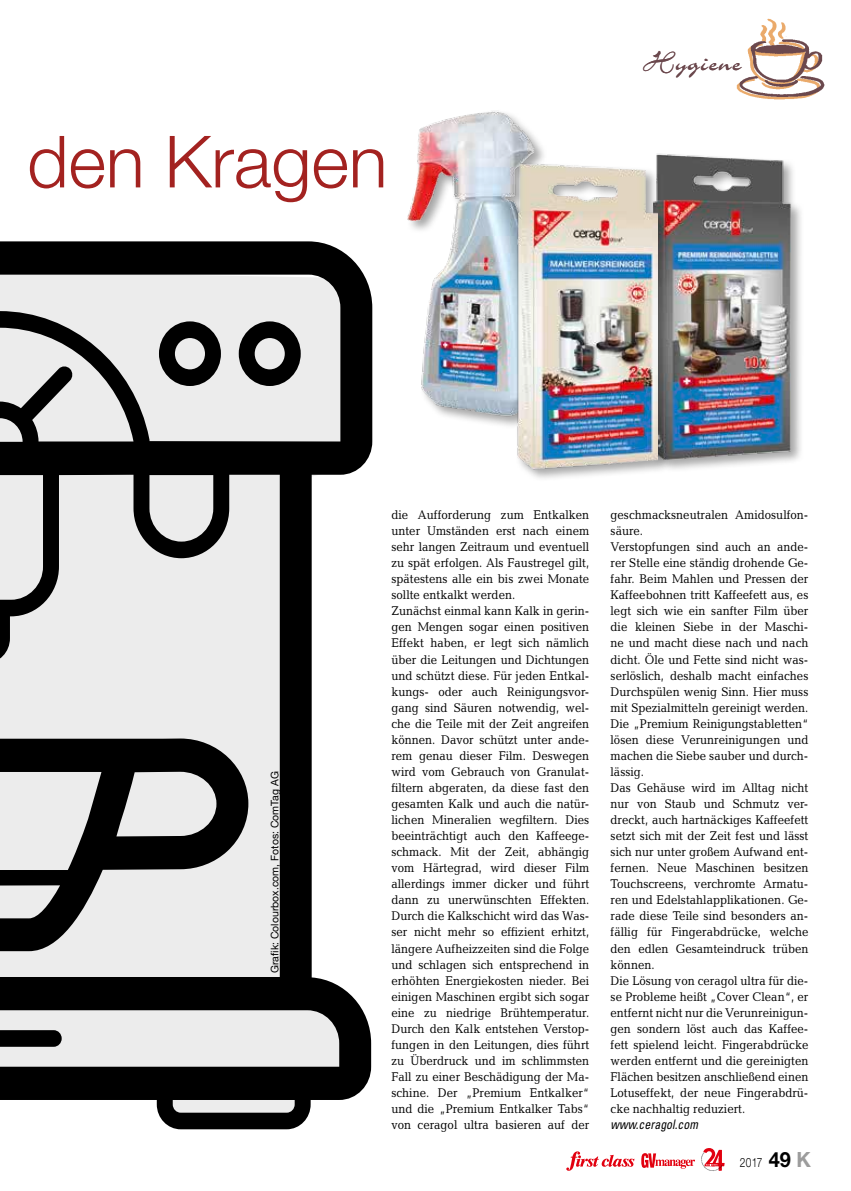
<style>
.page{position:relative;width:851px;height:1191px;background:#fff}
.page>*{position:absolute;margin:0;border:0;box-sizing:border-box;transform-origin:0 0}
.t1{font:300 72px "Helvetica Neue";color:#a32220}
._01_Rubrik_K_links{font:30px "Charme";color:#6b484d}
._01_FT_Candida_K{font:italic condensed 13.2px "Univers";color:#000;scale:.9 1}
._01_FT_Candida_K-2{font:12.75px/16px "Candida";color:#000;text-align:justify;scale:.9 1}
.t2{font:300 12.75px "Helvetica Neue";color:#000;scale:.8 1}
._03_Fotocredit_K{font:10.5px "Helvetica Neue";color:#000}
.s1{font-weight:700;font-size:21px}
.s2{font-weight:700;font-size:21px;color:#9c9c9c}
</style>
<div class="page">
<svg style="left:641px;top:1153px;width:54px;height:15px"></svg>
<svg style="left:701px;top:1148px;width:23px;height:23px"></svg>
<svg style="left:566px;top:1151px;width:68px;height:19px"></svg>
<img style="left:657px;top:153px;width:144px;height:317px">
<svg style="left:0;top:241px;width:372px;height:888px;background:#9e9e9e"></svg>
<img style="left:407px;top:111px;width:132px;height:313px">
<div style="left:515px;top:162px;width:156px;height:320px;background:#000;opacity:.35"></div>
<img style="left:497px;top:144px;width:160px;height:338px">
<img style="left:736px;top:20px;width:89px;height:80px">
<h1 class="t1" style="left:27px;top:118px;width:362px">den Kragen</h1>
<p class="_01_Rubrik_K_links" style="left:643px;top:47px;width:100px">Hygiene</p>
<p class="_03_Fotocredit_K" style="left:268px;top:973px;width:203px;rotate:-90deg">Grafik: Colourbox.com, Fotos: ComTag AG</p>
<p class="_01_FT_Candida_K-2" style="left:391px;top:506px;width:221px">die Aufforderung zum Entkalken unter Umständen erst nach einem sehr langen Zeitraum und eventuell zu spät erfolgen. Als Faustregel gilt, spätestens alle ein bis zwei Monate sollte entkalkt werden.</p>
<p class="_01_FT_Candida_K-2" style="left:391px;top:603px;width:221px">Zunächst einmal kann Kalk in gerin&shy;gen Mengen sogar einen positiven Effekt haben, er legt sich nämlich über die Leitungen und Dichtungen und schützt diese. Für jeden Entkal&shy;kungs- oder auch Reinigungsvor&shy;gang sind Säuren notwendig, wel&shy;che die Teile mit der Zeit angreifen können. Davor schützt unter ande&shy;rem genau dieser Film. Deswegen wird vom Gebrauch von Granulat&shy;filtern abgeraten, da diese fast den gesamten Kalk und auch die natür&shy;lichen Mineralien wegfiltern. Dies beeinträchtigt auch den Kaffeege&shy;schmack. Mit der Zeit, abhängig vom Härtegrad, wird dieser Film allerdings immer dicker und führt dann zu unerwünschten Effekten.<br>Durch die Kalkschicht wird das Was&shy;ser nicht mehr so effizient erhitzt, längere Aufheizzeiten sind die Folge und schlagen sich entsprechend in erhöhten Energiekosten nieder. Bei einigen Maschinen ergibt sich sogar eine zu niedrige Brühtemperatur.<br>Durch den Kalk entstehen Verstop&shy;fungen in den Leitungen, dies führt zu Überdruck und im schlimmsten Fall zu einer Beschädigung der Ma&shy;schine. Der „Premium Entkalker“ und die „Premium Entkalker Tabs“ von ceragol ultra basieren auf der</p>
<p class="_01_FT_Candida_K-2" style="left:610px;top:506px;width:221px">geschmacksneutralen Amidosulfon&shy;säure.</p>
<p class="_01_FT_Candida_K-2" style="left:610px;top:539px;width:221px">Verstopfungen sind auch an ande&shy;rer Stelle eine ständig drohende Ge&shy;fahr. Beim Mahlen und Pressen der Kaffeebohnen tritt Kaffeefett aus, es legt sich wie ein sanfter Film über die kleinen Siebe in der Maschi&shy;ne und macht diese nach und nach dicht. Öle und Fette sind nicht was&shy;serlöslich, deshalb macht einfaches Durchspülen wenig Sinn. Hier muss mit Spezialmitteln gereinigt werden.<br>Die „Premium Reinigungstabletten“ lösen diese Verunreinigungen und machen die Siebe sauber und durch&shy;lässig.</p>
<p class="_01_FT_Candida_K-2" style="left:610px;top:779px;width:221px">Das Gehäuse wird im Alltag nicht nur von Staub und Schmutz ver&shy;dreckt, auch hartnäckiges Kaffeefett setzt sich mit der Zeit fest und lässt sich nur unter großem Aufwand ent&shy;fernen. Neue Maschinen besitzen Touchscreens, verchromte Armatu&shy;ren und Edelstahlapplikationen. Ge&shy;rade diese Teile sind besonders an&shy;fällig für Fingerabdrücke, welche den edlen Gesamteindruck trüben können.</p>
<p class="_01_FT_Candida_K-2" style="left:610px;top:972px;width:221px">Die Lösung von ceragol ultra für die&shy;se Probleme heißt „Cover Clean“, er entfernt nicht nur die Verunreinigun&shy;gen sondern löst auch das Kaffee&shy;fett spielend leicht. Fingerabdrücke werden entfernt und die gereinigten Flächen besitzen anschließend einen Lotuseffekt, der neue Fingerabdrü&shy;cke nachhaltig reduziert.</p>
<p class="_01_FT_Candida_K" style="left:610px;top:1116px;width:99px">www.ceragol.com</p>
<p class="t2" style="left:739px;top:1154px;width:90px">2017 <span class="s1">49</span> <span class="s2">K</span></p>
</div>
